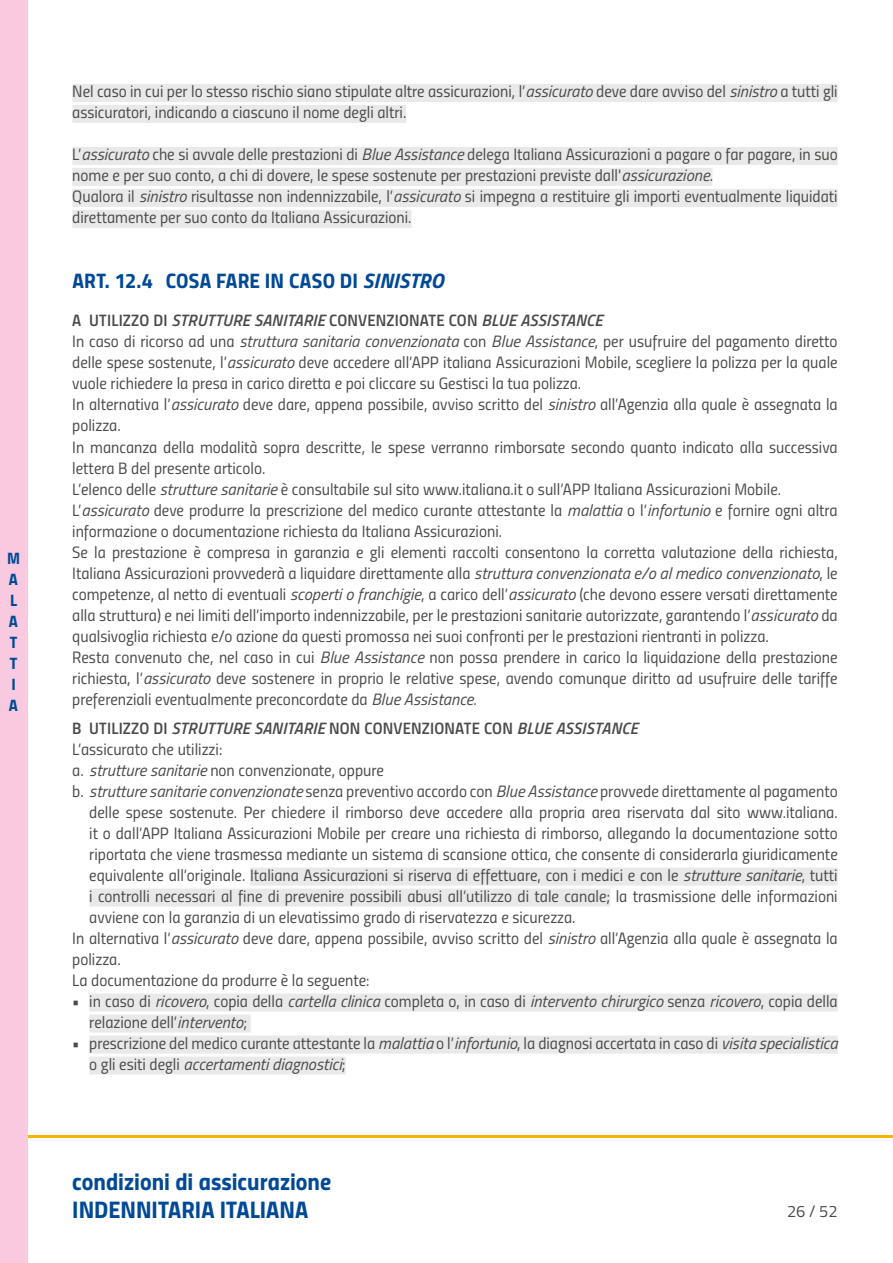
<style>
.page{position:relative;width:893px;height:1263px;background:#fff}
.page>*{position:absolute;margin:0;border:0;box-sizing:border-box;transform-origin:0 0}
.t1{font:24px/28.5px "Titillium Bold Upright";color:#004996}
.tit_14{font:21px "Titillium Bold Upright";letter-spacing:.01em;color:#004996}
._11n{font:16.5px/21px "Titillium Regular Upright";color:#4a4a49}
._11n_4-4{font:16.5px/21px "Titillium Regular Upright";color:#4a4a49;text-align:justify}
._11{font:16.5px/21px "Titillium Regular Upright";color:#4a4a49}
._11_4-4{font:16.5px/21px "Titillium Regular Upright";color:#4a4a49}
._11sb_tit{font:italic 600 16.5px "Titillium";letter-spacing:.01em;color:#4a4a49}
.t2{font:16.5px/21px "Titillium Bold Upright";color:#004996}
.s1{font-family:"Titillium";font-style:italic}
.s2{font-family:"Titillium";font-weight:700;font-style:italic}
.s3{font-family:"Titillium Semibold Upright";font-weight:400;font-style:normal}
.s4{font-family:"Titillium Semibold Upright"}
</style>
<div class="page">
<hr style="left:0;top:1135px;width:893px;height:3px;background:#f0b600">
<div style="left:0;top:0;width:27px;height:1263px;background:#f8c9df"></div>
<div style="left:72px;top:84px;width:766px;height:18px;background:#e9e9e9"></div>
<div style="left:72px;top:105px;width:334px;height:18px;background:#e9e9e9"></div>
<div style="left:72px;top:147px;width:766px;height:18px;background:#e9e9e9"></div>
<div style="left:72px;top:168px;width:640px;height:18px;background:#e9e9e9"></div>
<div style="left:72px;top:189px;width:766px;height:18px;background:#e9e9e9"></div>
<div style="left:72px;top:210px;width:340px;height:18px;background:#e9e9e9"></div>
<div style="left:250px;top:867px;width:588px;height:18px;background:#e9e9e9"></div>
<div style="left:89px;top:888px;width:521px;height:18px;background:#e9e9e9"></div>
<div style="left:89px;top:993px;width:749px;height:18px;background:#e9e9e9"></div>
<div style="left:89px;top:1014px;width:162px;height:18px;background:#e9e9e9"></div>
<div style="left:89px;top:1035px;width:749px;height:18px;background:#e9e9e9"></div>
<div style="left:89px;top:1056px;width:257px;height:18px;background:#e9e9e9"></div>
<p class="t2" style="left:7px;top:547px;width:14px">M<br>A<br>L<br>A<br>T<br>T<br>I<br>A</p>
<p class="_11" style="left:72px;top:80px;width:767px">Nel caso in cui per lo stesso rischio siano stipulate altre assicurazioni, l’<span class="s1">assicurato</span> deve dare avviso del <span class="s1">sinistro</span> a tutti gli assicuratori, indicando a ciascuno il nome degli altri.</p>
<p class="_11" style="left:72px;top:143px;width:767px">L’<span class="s1">assicurato</span> che si avvale delle prestazioni di <span class="s1">Blue Assistance</span> delega Italiana Assicurazioni a pagare o far pagare, in suo nome e per suo conto, a chi di dovere, le spese sostenute per prestazioni previste dall'<span class="s1">assicurazione.</span></p>
<p class="_11" style="left:72px;top:185px;width:767px">Qualora il <span class="s1">sinistro</span> risultasse non indennizzabile, l’<span class="s1">assicurato</span> si impegna a restituire gli importi eventualmente liquidati direttamente per suo conto da Italiana Assicurazioni.</p>
<p class="tit_14" style="left:72px;top:265px;width:373px">ART. 12.4 COSA FARE IN CASO DI <span class="s2">SINISTRO</span></p>
<p class="_11sb_tit" style="left:72px;top:308px;width:532px"><span class="s3">A UTILIZZO DI</span> STRUTTURE SANITARIE <span class="s3">CONVENZIONATE CON</span> BLUE ASSISTANCE</p>
<p class="_11n" style="left:72px;top:330px;width:767px;text-align:justify">In caso di ricorso ad una <span class="s1">struttura sanitaria convenzionata</span> con <span class="s1">Blue Assistance</span>, per usufruire del pagamento diretto delle spese sostenute, l’<span class="s1">assicurato</span> deve accedere all’APP italiana Assicurazioni Mobile, scegliere la polizza per la quale vuole richiedere la presa in carico diretta e poi cliccare su Gestisci la tua polizza.</p>
<p class="_11n" style="left:72px;top:393px;width:767px">In alternativa l’<span class="s1">assicurato</span> deve dare, appena possibile, avviso scritto del <span class="s1">sinistro</span> all’Agenzia alla quale è assegnata la polizza.</p>
<p class="_11n" style="left:72px;top:435px;width:767px">In mancanza della modalità sopra descritte, le spese verranno rimborsate secondo quanto indicato alla successiva lettera B del presente articolo.</p>
<p class="_11n" style="left:72px;top:477px;width:710px">L’elenco delle <span class="s1">strutture sanitarie</span> è consultabile sul sito www.italiana.it o sull’APP Italiana Assicurazioni Mobile.</p>
<p class="_11n" style="left:72px;top:498px;width:767px">L’<span class="s1">assicurato</span> deve produrre la prescrizione del medico curante attestante la <span class="s1">malattia</span> o l’<span class="s1">infortunio</span> e fornire ogni altra informazione o documentazione richiesta da Italiana Assicurazioni.</p>
<p class="_11n" style="left:72px;top:540px;width:767px;text-align:justify">Se la prestazione è compresa in garanzia e gli elementi raccolti consentono la corretta valutazione della richiesta, Italiana Assicurazioni provvederà a liquidare direttamente alla <span class="s1">struttura convenzionata e/o al medico convenzionato</span>, le competenze, al netto di eventuali <span class="s1">scoperti o franchigie</span>, a carico dell’<span class="s1">assicurato</span> (che devono essere versati direttamente alla struttura) e nei limiti dell’importo indennizzabile, per le prestazioni sanitarie autorizzate, garantendo l’<span class="s1">assicurato</span> da qualsivoglia richiesta e/o azione da questi promossa nei suoi confronti per le prestazioni rientranti in polizza.</p>
<p class="_11n" style="left:72px;top:645px;width:767px;text-align:justify">Resta convenuto che, nel caso in cui <span class="s1">Blue Assistance</span> non possa prendere in carico la liquidazione della prestazione richiesta, l’<span class="s1">assicurato</span> deve sostenere in proprio le relative spese, avendo comunque diritto ad usufruire delle tariffe preferenziali eventualmente preconcordate da <span class="s1">Blue Assistance</span>.</p>
<p class="_11sb_tit" style="left:72px;top:716px;width:567px"><span class="s3">B UTILIZZO DI</span> STRUTTURE SANITARIE <span class="s3">NON CONVENZIONATE CON</span> BLUE ASSISTANCE</p>
<p class="_11n" style="left:72px;top:738px;width:152px">L’assicurato che utilizzi:</p>
<p class="_11n_4-4" style="left:72px;top:759px;width:313px">a. <span class="s1">strutture sanitarie</span> non convenzionate, oppure</p>
<p class="_11n_4-4" style="left:89px;top:780px;width:750px;text-indent:-17px">b. <span class="s1">strutture sanitarie convenzionate</span> senza preventivo accordo con <span class="s1">Blue Assistance</span> provvede direttamente al pagamento delle spese sostenute. Per chiedere il rimborso deve accedere alla propria area riservata dal sito www.italiana. it o dall’APP Italiana Assicurazioni Mobile per creare una richiesta di rimborso, allegando la documentazione sotto riportata che viene trasmessa mediante un sistema di scansione ottica, che consente di considerarla giuridicamente equivalente all’originale. Italiana Assicurazioni si riserva di effettuare, con i medici e con le <span class="s1">strutture sanitarie</span>, tutti i controlli necessari al fine di prevenire possibili abusi all’utilizzo di tale canale; la trasmissione delle informazioni avviene con la garanzia di un elevatissimo grado di riservatezza e sicurezza.</p>
<p class="_11n" style="left:72px;top:927px;width:767px">In alternativa l’<span class="s1">assicurato</span> deve dare, appena possibile, avviso scritto del <span class="s1">sinistro</span> all’Agenzia alla quale è assegnata la polizza.</p>
<p class="_11n" style="left:72px;top:969px;width:299px">La documentazione da produrre è la seguente:</p>
<p class="_11_4-4" style="left:89px;top:990px;width:750px;text-indent:-17px"><span class="s4">•</span> in caso di <span class="s1">ricovero</span>, copia della <span class="s1">cartella clinica</span> completa o, in caso di <span class="s1">intervento chirurgico</span> senza <span class="s1">ricovero</span>, copia della relazione dell’<span class="s1">intervento</span>;</p>
<p class="_11_4-4" style="left:89px;top:1032px;width:750px;text-indent:-17px"><span class="s4">•</span> prescrizione del medico curante attestante la <span class="s1">malattia</span> o l’<span class="s1">infortunio</span>, la diagnosi accertata in caso di <span class="s1">visita specialistica </span>o gli esiti degli <span class="s1">accertamenti diagnostici</span>;</p>
<h1 class="t1" style="left:72px;top:1165px;width:260px">condizioni di assicurazione<br>INDENNITARIA ITALIANA</h1>
<p class="_11n_4-4" style="left:787px;top:1200px;width:52px">26 / 52</p>
</div>
